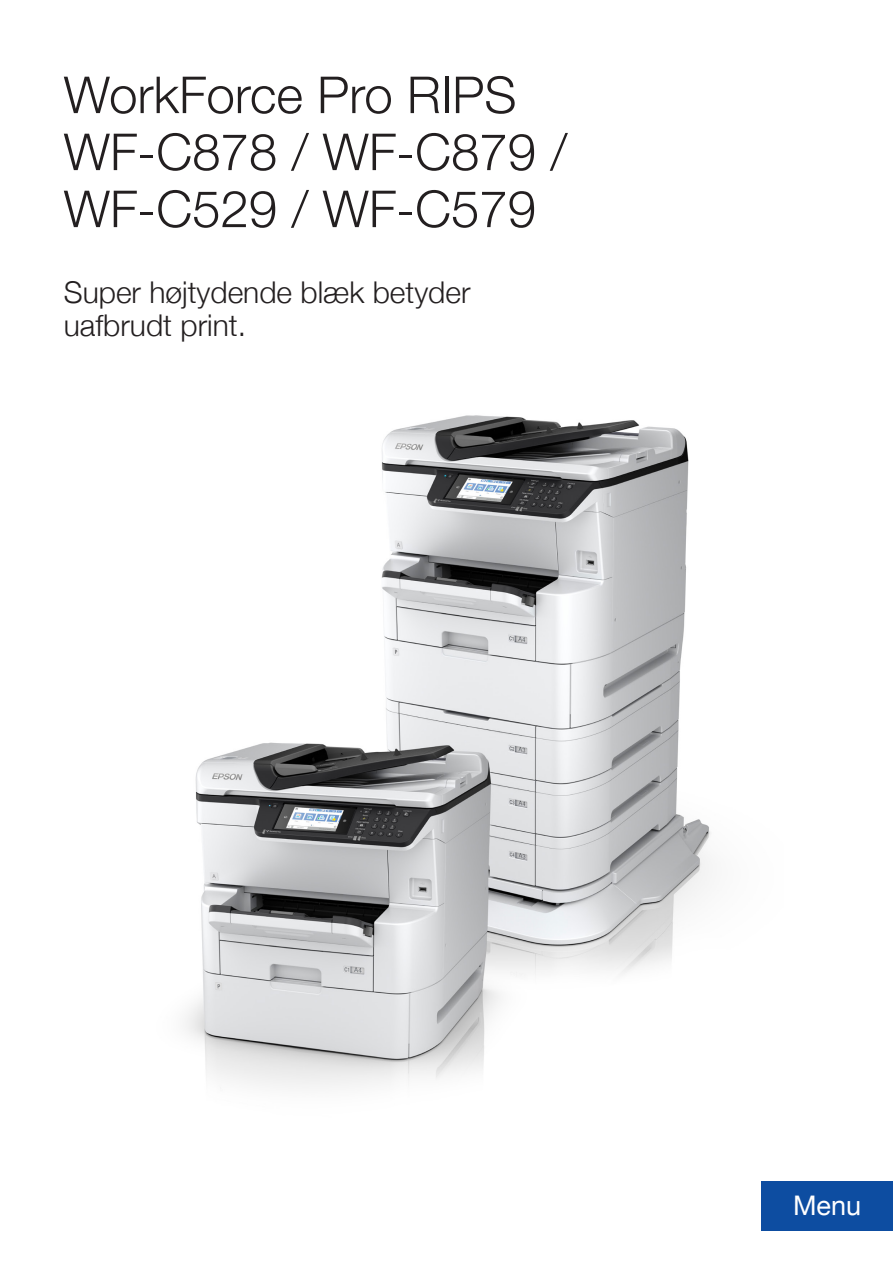
<style>
.page{position:relative;width:893px;height:1263px;background:#fff}
.page>*{position:absolute;margin:0;border:0;box-sizing:border-box;transform-origin:0 0}
.t1{font:300 51px/57px "Helvetica Neue";color:#231f20}
.t2{font:300 30px/33px "Helvetica Neue";color:#231f20}
.t3{font:27px "Helvetica Neue";color:#fff}
</style>
<div class="page">
<img style="left:185px;top:415px;width:526px;height:673px">
<div style="left:761px;top:1181px;width:132px;height:50px;background:#0d4da1"></div>
<p class="t1" style="left:64px;top:63px;width:505px">WorkForce Pro RIPS<br>WF-C878 / WF-C879 /<br>WF-C529 / WF-C579</p>
<p class="t2" style="left:64px;top:273px;width:408px">Super højtydende blæk betyder uafbrudt print.</p>
<p class="t3" style="left:793px;top:1186px;width:70px">Menu</p>
</div>
